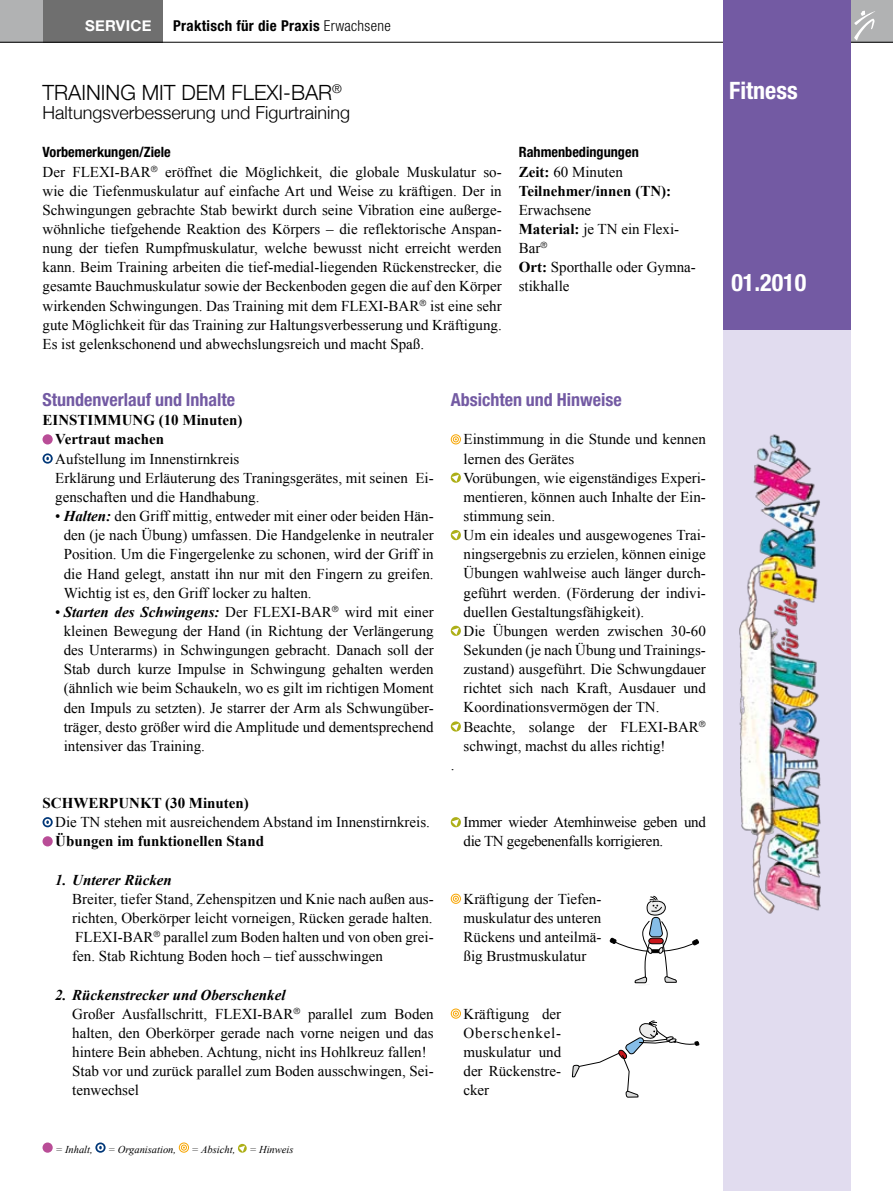
<style>
.page{position:relative;width:893px;height:1191px;background:#fff}
.page>*{position:absolute;margin:0;border:0;box-sizing:border-box;transform-origin:0 0}
.t1{font:700 condensed 24px "Helvetica Neue";color:#fff}
.t2{font:300 21px "Helvetica Neue";color:#000}
.t3{font:700 condensed 18px "Helvetica Neue";color:#735aa3}
.t4{font:300 18px "Helvetica Neue";color:#000}
.t5{font:15px/19.2px "Times New Roman";color:#000;text-align:justify}
.t6{font:700 15px/19.2px "Times New Roman";color:#000}
.t7{font:15px/19.2px "Times New Roman";letter-spacing:-.02em;color:#000}
.t8{font:700 condensed 15px "Helvetica Neue";letter-spacing:.02em;color:#000}
.t9{font:italic 700 15px "Times New Roman";color:#000}
.t10{font:700 15px "Helvetica Neue";letter-spacing:.02em;color:#fff}
.t11{font:700 condensed 14.25px "Helvetica Neue";color:#000}
.t12{font:italic 10.5px "Times New Roman";color:#000}
.s1{font-weight:300}
.s2{font-weight:400}
.s3{font-weight:700}
.s4{font-weight:700;font-style:italic}
</style>
<div class="page">
<svg style="left:451px;top:434px;width:10px;height:10px"></svg>
<svg style="left:450px;top:472px;width:11px;height:11px"></svg>
<svg style="left:450px;top:530px;width:11px;height:11px"></svg>
<svg style="left:450px;top:625px;width:11px;height:11px"></svg>
<svg style="left:450px;top:721px;width:11px;height:11px"></svg>
<svg style="left:450px;top:817px;width:11px;height:11px"></svg>
<svg style="left:451px;top:893px;width:10px;height:11px"></svg>
<svg style="left:451px;top:1008px;width:10px;height:10px"></svg>
<div style="left:43px;top:1142px;width:10px;height:10px;background:#b94d97;border-radius:50%"></div>
<svg style="left:95px;top:1142px;width:11px;height:10px"></svg>
<svg style="left:97px;top:1144px;width:7px;height:7px"></svg>
<svg style="left:179px;top:1142px;width:10px;height:10px"></svg>
<svg style="left:238px;top:1143px;width:9px;height:10px"></svg>
<div style="left:43px;top:434px;width:10px;height:10px;background:#b94d97;border-radius:50%"></div>
<svg style="left:43px;top:453px;width:10px;height:10px"></svg>
<svg style="left:44px;top:455px;width:7px;height:7px"></svg>
<svg style="left:43px;top:817px;width:10px;height:10px"></svg>
<svg style="left:44px;top:819px;width:7px;height:6px"></svg>
<div style="left:43px;top:836px;width:10px;height:10px;background:#b94d97;border-radius:50%"></div>
<svg style="left:610px;top:896px;width:89px;height:88px"></svg>
<svg style="left:572px;top:1020px;width:128px;height:78px"></svg>
<div style="left:850px;top:0;width:43px;height:43px;background:#b1b2b3"></div>
<svg style="left:854px;top:11px;width:21px;height:29px"></svg>
<div style="left:723px;top:0;width:127px;height:1191px;background:#e1dcef"></div>
<img style="left:740px;top:434px;width:81px;height:480px">
<div style="left:0;top:0;width:163px;height:43px;background:#6f6f6f"></div>
<div style="left:0;top:0;width:43px;height:43px;background:#b1b2b3"></div>
<hr style="left:0;top:42px;width:893px;height:1px;background:#000">
<div style="left:723px;top:0;width:127px;height:330px;background:#735aa3"></div>
<p class="t10" style="left:85px;top:16px;width:68px">SERVICE</p>
<p class="t8" style="left:173px;top:16px;width:219px">Praktisch für die Praxis <span class="s1">Erwachsene</span></p>
<h2 class="t2" style="left:43px;top:80px;width:301px">Training mit dem FLEXI-BAR<sup>®</sup></h2>
<p class="t4" style="left:43px;top:102px;width:309px">Haltungsverbesserung und Figurtraining</p>
<p class="t11" style="left:43px;top:144px;width:130px">Vorbemerkungen/Ziele</p>
<p class="t5" style="left:43px;top:162px;width:461px">Der FLEXI-BAR<sup>®</sup> eröffnet die Möglichkeit, die globale Muskulatur so&shy;wie die Tiefenmuskulatur auf einfache Art und Weise zu kräftigen. Der in Schwingungen gebrachte Stab bewirkt durch seine Vibration eine außerge&shy;wöhnliche tiefgehende Reaktion des Körpers – die reflektorische Anspan&shy;nung der tiefen Rumpfmuskulatur, welche bewusst nicht erreicht werden kann. Beim Training arbeiten die tief-medial-liegenden Rückenstrecker, die gesamte Bauchmuskulatur sowie der Beckenboden gegen die auf den Körper wirkenden Schwingungen. Das Training mit dem FLEXI-BAR<sup>®</sup> ist eine sehr gute Möglichkeit für das Training zur Haltungsverbesserung und Kräftigung.<br>Es ist gelenkschonend und abwechslungsreich und macht Spaß.</p>
<p class="t11" style="left:519px;top:144px;width:122px">Rahmenbedingungen</p>
<p class="t6" style="left:519px;top:161px;width:154px">Zeit: <span class="s2">60 Minuten<br></span>Teilnehmer/innen (TN):</p>
<p class="t5" style="left:519px;top:200px;width:179px;text-align:left">Erwachsene<br><span class="s3">Material:</span> je TN ein Flexi-<br>Bar<sup>®<br></sup><span class="s3">Ort:</span> Sporthalle oder Gymna&shy;stikhalle</p>
<p class="t3" style="left:43px;top:389px;width:194px">Stundenverlauf und Inhalte</p>
<p class="t6" style="left:55px;top:410px;width:189px;text-indent:-13px">EINSTIMMUNG (10 Minuten)<br>Vertraut machen</p>
<p class="t5" style="left:55px;top:449px;width:380px;text-align:left">Aufstellung im Innenstirnkreis<br>Erklärung und Erläuterung des Traningsgerätes, mit seinen Ei&shy;genschaften und die Handhabung.</p>
<p class="t5" style="left:64px;top:506px;width:371px;text-indent:-9px">• <span class="s4">Halten:</span> den Griff mittig, entweder mit einer oder beiden Hän&shy;den (je nach Übung) umfassen. Die Handgelenke in neutraler Position. Um die Fingergelenke zu schonen, wird der Griff in die Hand gelegt, anstatt ihn nur mit den Fingern zu greifen.<br>Wichtig ist es, den Griff locker zu halten.</p>
<p class="t5" style="left:64px;top:602px;width:371px;text-indent:-9px">• <span class="s4">Starten des Schwingens:</span> Der FLEXI-BAR<sup>®</sup> wird mit einer kleinen Bewegung der Hand (in Richtung der Verlängerung des Unterarms) in Schwingungen gebracht. Danach soll der Stab durch kurze Impulse in Schwingung gehalten werden (ähnlich wie beim Schaukeln, wo es gilt im richtigen Moment den Impuls zu setzten). Je starrer der Arm als Schwungüber&shy;träger, desto größer wird die Amplitude und dementsprechend intensiver das Training.</p>
<p class="t6" style="left:43px;top:793px;width:208px">SCHWERPUNKT (30 Minuten)</p>
<p class="t5" style="left:55px;top:812px;width:376px">Die TN stehen mit ausreichendem Abstand im Innenstirnkreis.</p>
<p class="t6" style="left:55px;top:831px;width:210px">Übungen im funktionellen Stand</p>
<p class="t9" style="left:55px;top:869px;width:118px">1. Unterer Rücken</p>
<p class="t5" style="left:72px;top:889px;width:363px">Breiter, tiefer Stand, Zehenspitzen und Knie nach außen aus&shy;richten, Oberkörper leicht vorneigen, Rücken gerade halten.<br>FLEXI-BAR<sup>®</sup> parallel zum Boden halten und von oben grei&shy;fen. Stab Richtung Boden hoch – tief ausschwingen</p>
<p class="t5" style="left:72px;top:984px;width:363px;text-align:left;text-indent:-17px"><span class="s4">2. Rückenstrecker und Oberschenkel<br></span>Großer Ausfallschritt, FLEXI-BAR<sup>®</sup> parallel zum Boden halten, den Oberkörper gerade nach vorne neigen und das hintere Bein abheben. Achtung, nicht ins Hohlkreuz fallen!<br>Stab vor und zurück parallel zum Boden ausschwingen, Sei&shy;tenwechsel</p>
<p class="t3" style="left:451px;top:389px;width:173px">Absichten und Hinweise</p>
<p class="t5" style="left:463px;top:429px;width:244px;text-align:left">Einstimmung in die Stunde und kennen lernen des Gerätes<br>Vorübungen, wie eigenständiges Experi&shy;mentieren, können auch Inhalte der Ein&shy;stimmung sein.<br>Um ein ideales und ausgewogenes Trai&shy;ningsergebnis zu erzielen, können einige Übungen wahlweise auch länger durch&shy;geführt werden. (Förderung der indivi&shy;duellen Gestaltungsfähigkeit).<br>Die Übungen werden zwischen 30-60<br>Sekunden (je nach Übung und Trainings&shy;zustand) ausgeführt. Die Schwungdauer richtet sich nach Kraft, Ausdauer und Koordinationsvermögen der TN.<br>Beachte, solange der FLEXI-BAR<sup>® </sup>schwingt, machst du alles richtig!</p>
<p class="t5" style="left:451px;top:755px;width:5px">.</p>
<p class="t7" style="left:463px;top:812px;width:244px">Immer wieder Atemhinweise geben und die TN gegebenenfalls korrigieren.</p>
<p class="t5" style="left:463px;top:889px;width:139px">Kräftigung der Tiefen&shy;muskulatur des unteren Rückens und anteilmä&shy;ßig Brustmuskulatur</p>
<p class="t5" style="left:463px;top:1003px;width:99px">Kräftigung der Oberschenkel&shy;muskulatur und der Rückenstre&shy;cker</p>
<p class="t12" style="left:55px;top:1142px;width:39px">= Inhalt,</p>
<p class="t12" style="left:108px;top:1142px;width:69px">= Organisation,</p>
<p class="t12" style="left:192px;top:1142px;width:45px">= Absicht,</p>
<p class="t12" style="left:249px;top:1142px;width:46px">= Hinweis</p>
<h1 class="t1" style="left:729px;top:76px;width:70px">Fitness</h1>
<h1 class="t1" style="left:731px;top:268px;width:76px">01.2010</h1>
</div>
